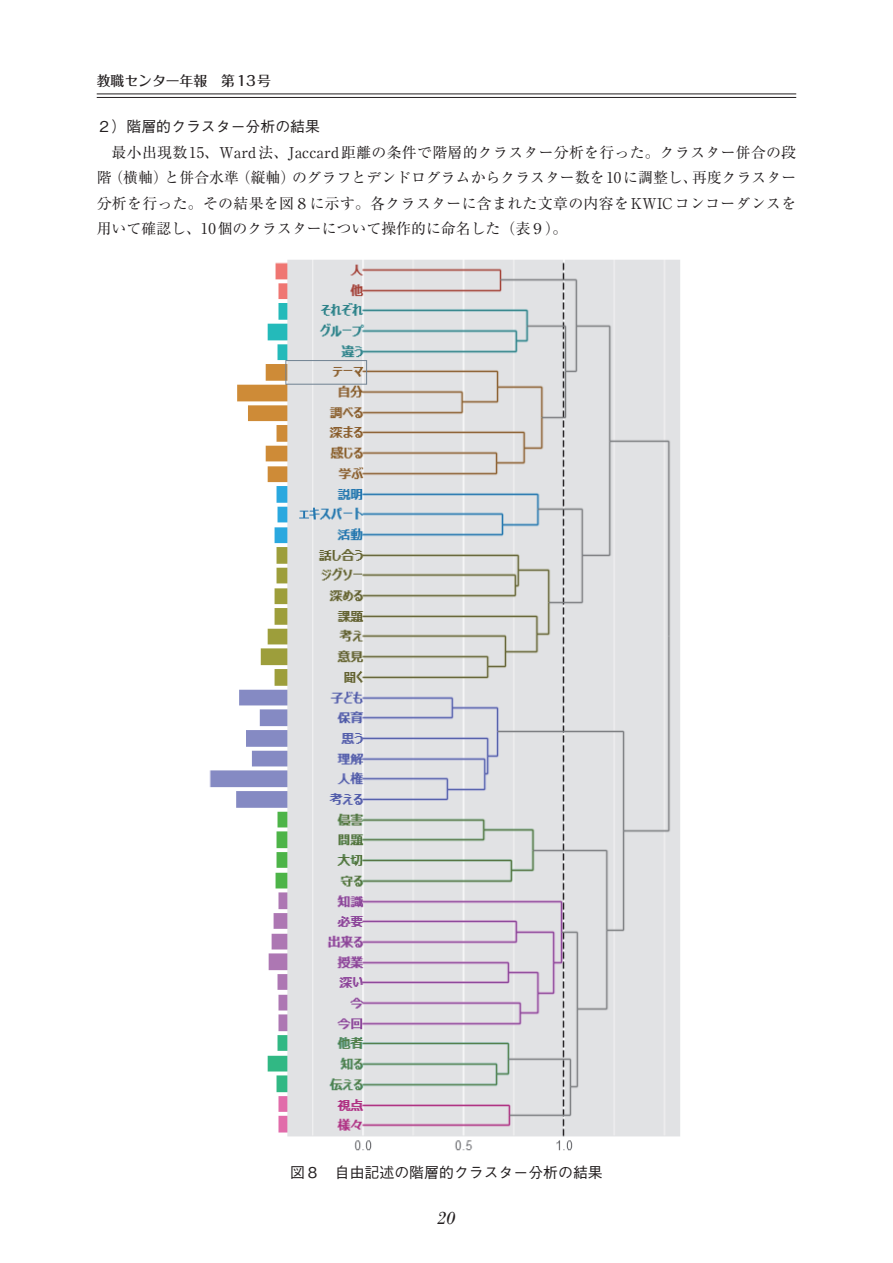
<style>
.page{position:relative;width:893px;height:1263px;background:#fff}
.page>*{position:absolute;margin:0;border:0;box-sizing:border-box;transform-origin:0 0}
.t1{font:italic 19.2px "Bodoni";color:#231f20}
.t2{font:14.85px/25.5px "Ryumin Pro";color:#231f20;text-align:justify}
.t3{font:500 14.85px "Gothic BBB Pro";color:#231f20}
.t4{font:500 13.8px "Folk Pro";color:#231f20}
</style>
<div class="page">
<img style="left:209px;top:260px;width:471px;height:891px">
<hr style="left:97px;top:94px;width:699px;height:1px;background:#231f20">
<hr style="left:97px;top:97px;width:699px;height:1px;background:#231f20">
<p class="t4" style="left:97px;top:69px;width:176px">教職センター年報　第13号</p>
<p class="t3" style="left:97px;top:115px;width:225px">２）階層的クラスター分析の結果</p>
<p class="t2" style="left:97px;top:138px;width:701px;text-indent:15px">最小出現数15、Ward法、Jaccard距離の条件で階層的クラスター分析を行った。クラスター併合の段階（横軸）と併合水準（縦軸）のグラフとデンドログラムからクラスター数を10に調整し、再度クラスター分析を行った。その結果を図８に示す。各クラスターに含まれた文章の内容をKWICコンコーダンスを用いて確認し、10個のクラスターについて操作的に命名した（表９）。</p>
<p class="t3" style="left:290px;top:1161px;width:314px">図８　自由記述の階層的クラスター分析の結果</p>
<p class="t1" style="left:437px;top:1206px;width:20px">20</p>
</div>
